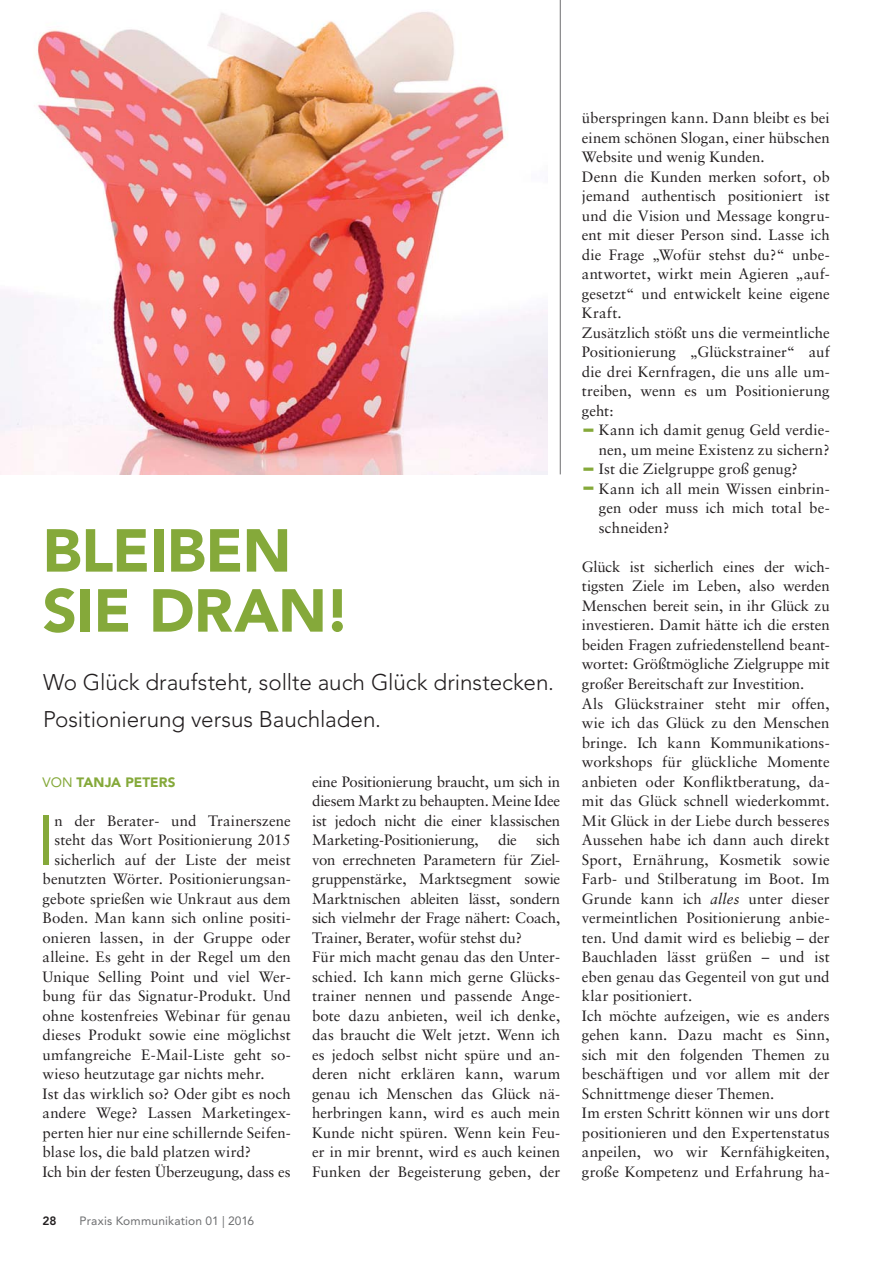
<style>
.page{position:relative;width:893px;height:1263px;background:#fff}
.page>*{position:absolute;margin:0;border:0;box-sizing:border-box;transform-origin:0 0}
.t1{font:70.05px "Avenir LT Std";color:#85a93a}
.t2{font:900 60px/60px "Avenir LT Std";letter-spacing:-.01em;color:#85a93a}
.t3{font:45px "Avenir LT Std";color:#85a93a;scale:.9 1}
.t4{font:300 22.5px/37.5px "Avenir LT Std";letter-spacing:-.005em;color:#231f20}
.t5{font:15px/19.5px "Sabon LT Std";color:#231f20}
.t6{font:900 13.5px "Avenir LT Std";letter-spacing:.005em;color:#85a93a}
.t7{font:12px "Avenir LT Std";letter-spacing:.015em;color:#6d6e70}
.t8{font:800 12px "Avenir LT Std";color:#231f20}
.s1{font-weight:400}
.s2{font-family:"Sabon";font-style:italic}
</style>
<div class="page">
<img style="left:0;top:11px;width:547px;height:463px">
<hr style="left:560px;top:0;width:1px;height:474px;background:#6d6e70">
<h2 class="t2" style="left:43px;top:523px;width:309px">BLEIBEN<br>SIE DRAN!</h2>
<h3 class="t4" style="left:43px;top:664px;width:512px">Wo Glück draufsteht, sollte auch Glück drinstecken.<br>Positionierung versus Bauchladen.</h3>
<p class="t6" style="left:43px;top:775px;width:134px"><span class="s1">VON</span> TANJA PETERS</p>
<h1 class="t1" style="left:36px;top:806px;width:20px">I</h1>
<p class="t5" style="left:55px;top:811px;width:237px">n der Berater- und Trainerszene</p>
<p class="t5" style="left:55px;top:831px;width:237px">steht das Wort Positionierung 2015</p>
<p class="t5" style="left:55px;top:850px;width:237px">sicherlich auf der Liste der meist</p>
<p class="t5" style="left:43px;top:870px;width:250px">benutzten Wörter. Positionierungsan-</p>
<p class="t5" style="left:43px;top:889px;width:250px">gebote sprießen wie Unkraut aus dem</p>
<p class="t5" style="left:43px;top:909px;width:250px">Boden. Man kann sich online positi-</p>
<p class="t5" style="left:43px;top:928px;width:250px">onieren lassen, in der Gruppe oder</p>
<p class="t5" style="left:43px;top:948px;width:250px">alleine. Es geht in der Regel um den</p>
<p class="t5" style="left:43px;top:967px;width:250px">Unique Selling Point und viel Wer-</p>
<p class="t5" style="left:43px;top:987px;width:250px">bung für das Signatur-Produkt. Und</p>
<p class="t5" style="left:43px;top:1006px;width:249px">ohne kostenfreies Webinar für genau</p>
<p class="t5" style="left:43px;top:1026px;width:250px">dieses Produkt sowie eine möglichst</p>
<p class="t5" style="left:43px;top:1045px;width:250px">umfangreiche E-Mail-Liste geht so-</p>
<p class="t5" style="left:43px;top:1065px;width:223px">wieso heutzutage gar nichts mehr.</p>
<p class="t5" style="left:43px;top:1084px;width:250px">Ist das wirklich so? Oder gibt es noch</p>
<p class="t5" style="left:43px;top:1104px;width:249px">andere Wege? Lassen Marketingex-</p>
<p class="t5" style="left:43px;top:1123px;width:250px">perten hier nur eine schillernde Seifen-</p>
<p class="t5" style="left:43px;top:1143px;width:210px">blase los, die bald platzen wird?</p>
<p class="t5" style="left:43px;top:1162px;width:249px">Ich bin der festen Überzeugung, dass es</p>
<p class="t8" style="left:43px;top:1214px;width:16px">28</p>
<p class="t7" style="left:80px;top:1214px;width:176px">Praxis Kommunikation 01 | 2016</p>
<p class="t5" style="left:312px;top:772px;width:250px;text-align:justify">eine Positionierung braucht, um sich in diesem Markt zu behaupten. Meine Idee ist jedoch nicht die einer klassischen Marketing-Positionierung,</p>
<p class="t5" style="left:312px;top:831px;width:250px;text-indent:224px">sich von errechneten Parametern für Ziel&shy;gruppenstärke, Marktsegment sowie Marktnischen ableiten lässt, sondern sich vielmehr der Frage nähert: Coach, Trainer, Berater, wofür stehst du?<br>Für mich macht genau das den Unter&shy;schied. Ich kann mich gerne Glücks&shy;trainer nennen und passende Ange&shy;bote dazu anbieten, weil ich denke, das braucht die Welt jetzt. Wenn ich es jedoch selbst nicht spüre und an&shy;deren nicht erklären kann, warum genau ich Menschen das Glück nä&shy;herbringen kann, wird es auch mein Kunde nicht spüren. Wenn kein Feu&shy;er in mir brennt, wird es auch keinen Funken der Begeisterung geben, der</p>
<p class="t5" style="left:498px;top:831px;width:20px">die</p>
<p class="t5" style="left:582px;top:109px;width:249px">überspringen kann. Dann bleibt es bei einem schönen Slogan, einer hübschen<br>Website und wenig Kunden.<br>Denn die Kunden merken sofort, ob jemand authentisch positioniert ist und die Vision und Message kongru&shy;ent mit dieser Person sind. Lasse ich die Frage „Wofür stehst du?“ unbe&shy;antwortet, wirkt mein Agieren „auf&shy;gesetzt“ und entwickelt keine eigene<br>Kraft.<br>Zusätzlich stößt uns die vermeintliche<br>Positionierung „Glückstrainer“ auf die drei Kernfragen, die uns alle um&shy;treiben, wenn es um Positionierung geht:</p>
<h3 class="t3" style="left:582px;top:403px;width:16px">-</h3>
<p class="t5" style="left:599px;top:421px;width:232px">Kann ich damit genug Geld verdie&shy;nen, um meine Existenz zu sichern?</p>
<h3 class="t3" style="left:582px;top:442px;width:16px">-</h3>
<p class="t5" style="left:599px;top:460px;width:200px">Ist die Zielgruppe groß genug?</p>
<h3 class="t3" style="left:582px;top:462px;width:16px">-</h3>
<p class="t5" style="left:599px;top:480px;width:232px;text-align:justify">Kann ich all mein Wissen einbrin&shy;gen oder muss ich mich total be&shy;schneiden?</p>
<p class="t5" style="left:582px;top:558px;width:249px">Glück ist sicherlich eines der wich&shy;tigsten Ziele im Leben, also werden Menschen bereit sein, in ihr Glück zu investieren. Damit hätte ich die ersten beiden Fragen zufriedenstellend beant&shy;wortet: Größtmögliche Zielgruppe mit großer Bereitschaft zur Investition.<br>Als Glückstrainer steht mir offen, wie ich das Glück zu den Menschen bringe. Ich kann Kommunikations&shy;workshops für glückliche Momente anbieten oder Konfliktberatung, da&shy;mit das Glück schnell wiederkommt.<br>Mit Glück in der Liebe durch besseres Aussehen habe ich dann auch direkt Sport, Ernährung, Kosmetik sowie Farb- und Stilberatung im Boot. Im Grunde kann ich <span class="s2">alles</span> unter dieser vermeintlichen Positionierung anbie&shy;ten. Und damit wird es beliebig – der Bauchladen lässt grüßen – und ist eben genau das Gegenteil von gut und klar positioniert.<br>Ich möchte aufzeigen, wie es anders gehen kann. Dazu macht es Sinn, sich mit den folgenden Themen zu beschäftigen und vor allem mit der Schnittmenge dieser Themen.<br>Im ersten Schritt können wir uns dort positionieren und den Expertenstatus anpeilen, wo wir Kernfähigkeiten, große Kompetenz und Erfahrung ha-</p>
</div>
